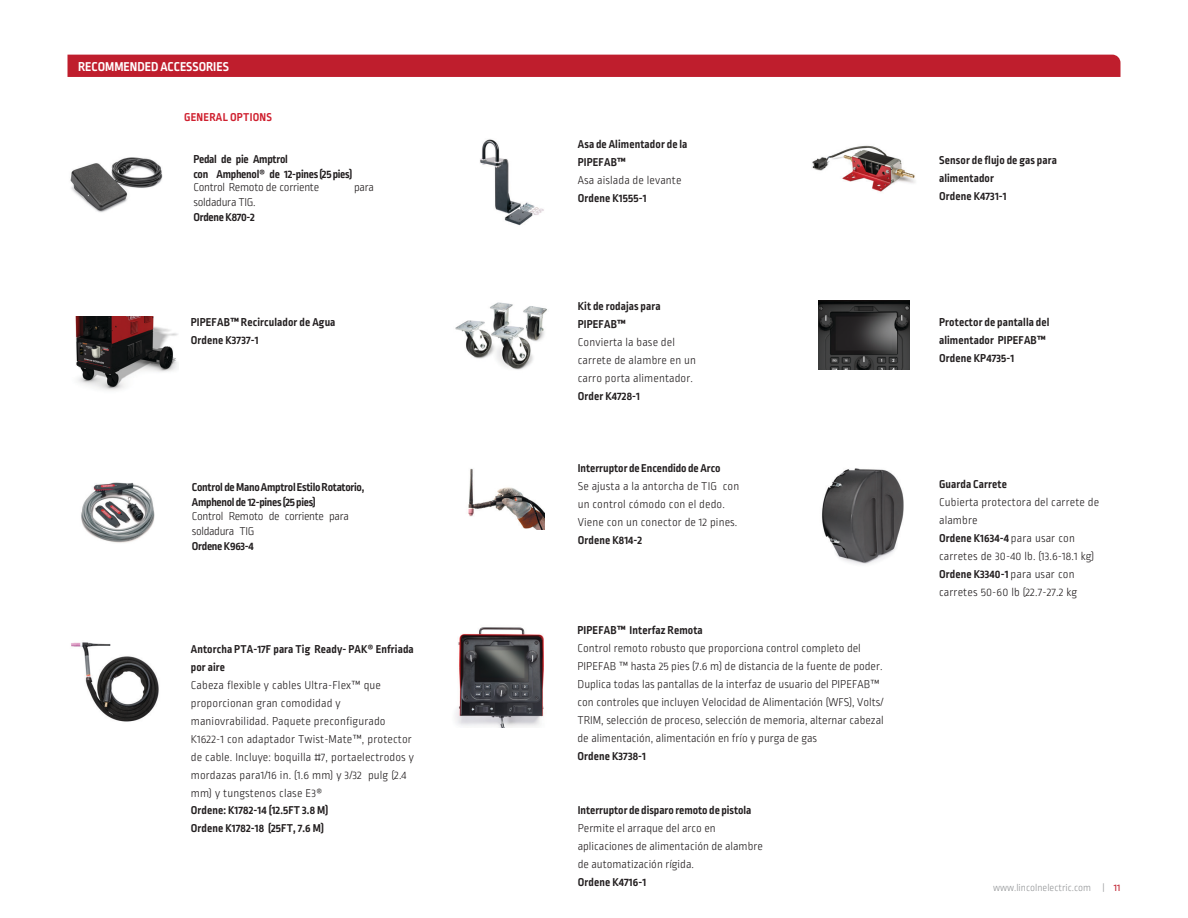
<style>
.page{position:relative;width:1188px;height:918px;background:#fff}
.page>*{position:absolute;margin:0;border:0;box-sizing:border-box;transform-origin:0 0}
.t1{font:700 13.5px "Ropa Sans Pro";color:#fff}
.Options{font:300 12px/18px "Ropa Sans Pro";color:#231f20}
.Options-2{font:700 12px/18px "Ropa Sans Pro";letter-spacing:.01em;color:#231f20}
.Options-3{font:700 12px/15.3px "Ropa Sans Pro";letter-spacing:-.02em;color:#231f20}
.Options-4{font:300 12px/14.9px "Ropa Sans Pro";letter-spacing:-.03em;color:#231f20}
.Options-5{font:300 12px "Ropa Sans Pro";letter-spacing:-.02em;color:#231f20}
.Options-6{font:700 12px "Ropa Sans Pro";letter-spacing:.02em;color:#cf202f}
.t2{font:300 10.5px "Ropa Sans Pro";color:#949698}
.s1{font-weight:700}
.s2{font-weight:300}
.s3{font-weight:400;color:#bf1e2d}
</style>
<div class="page">
<div style="left:68px;top:55px;width:1052px;height:22px;background:#bf1e2d"></div>
<img style="left:70px;top:157px;width:93px;height:56px">
<img style="left:81px;top:482px;width:74px;height:61px">
<img style="left:812px;top:145px;width:103px;height:47px">
<img style="left:455px;top:302px;width:92px;height:68px">
<img style="left:480px;top:139px;width:64px;height:87px">
<img style="left:71px;top:642px;width:88px;height:80px">
<img style="left:819px;top:300px;width:90px;height:70px">
<img style="left:468px;top:468px;width:77px;height:62px">
<img style="left:75px;top:316px;width:103px;height:75px">
<img style="left:455px;top:627px;width:89px;height:101px">
<img style="left:822px;top:468px;width:82px;height:97px">
<p class="t1" style="left:78px;top:59px;width:152px">RECOMMENDED ACCESSORIES</p>
<p class="Options-6" style="left:184px;top:110px;width:89px">GENERAL OPTIONS</p>
<p class="Options-3" style="left:193px;top:152px;width:160px">Pedal de pie Amptrol<br>con Amphenol® de 12-pines (25 pies)</p>
<p class="Options-5" style="left:193px;top:181px;width:127px">Control Remoto de corriente</p>
<p class="Options" style="left:354px;top:179px;width:21px">para</p>
<p class="Options-5" style="left:193px;top:196px;width:64px">soldadura TIG.</p>
<p class="Options-3" style="left:193px;top:210px;width:63px">OrdeneK870-2</p>
<p class="Options-2" style="left:191px;top:313px;width:146px">PIPEFAB™ Recirculador de Agua<br>Ordene K3737-1</p>
<p class="Options-3" style="left:192px;top:480px;width:174px;line-height:14.9px">Control deMano Amptrol Estilo Rotatorio,<br>Amphenol de 12-pines (25 pies)</p>
<p class="Options-4" style="left:192px;top:509px;width:159px">Control Remoto de corriente para soldadura TIG</p>
<p class="Options-3" style="left:192px;top:539px;width:63px">OrdeneK963-4</p>
<p class="Options" style="left:191px;top:641px;width:225px"><span class="s1">Antorcha PTA-17F para Tig Ready- PAK® Enfriada por aire<br></span>Cabeza flexible y cables Ultra-Flex™ que proporcionan gran comodidad y maniovrabilidad. Paquete preconfigurado K1622-1 con adaptador Twist-Mate™, protector de cable. Incluye: boquilla #7, portaelectrodos y mordazas para1/16 in. (1.6 mm) y 3/32 pulg (2.4 mm) y tungstenos clase E3®<br><span class="s1">Ordene: K1782-14 (12.5FT 3.8 M)<br>Ordene K1782-18 (25FT, 7.6 M)</span></p>
<p class="Options-2" style="left:578px;top:136px;width:111px">Asa de Alimentador de la<br>PIPEFAB™<br><span class="s2">Asa aislada de levante<br></span>Ordene K1555-1</p>
<p class="Options" style="left:578px;top:298px;width:120px"><span class="s1">Kit de rodajas para<br>PIPEFAB™<br></span>Convierta la base del carrete de alambre en un carro porta alimentador.<br><span class="s1">Order K4728-1</span></p>
<p class="Options" style="left:578px;top:460px;width:163px"><span class="s1">Interruptor de Encendido de Arco<br></span>Se ajusta a la antorcha de TIG con un control cómodo con el dedo.<br>Viene con un conector de 12 pines.<br><span class="s1">Ordene K814-2</span></p>
<p class="Options" style="left:578px;top:622px;width:308px"><span class="s1">PIPEFAB™ Interfaz Remota<br></span>Control remoto robusto que proporciona control completo del PIPEFAB ™ hasta 25 pies (7.6 m) de distancia de la fuente de poder.<br>Duplica todas las pantallas de la interfaz de usuario del PIPEFAB™ con controles que incluyen Velocidad de Alimentación (WFS), Volts/ TRIM, selección de proceso, selección de memoria, alternar cabezal de alimentación, alimentación en frío y purga de gas<br><span class="s1">Ordene K3738-1</span></p>
<p class="Options" style="left:578px;top:802px;width:187px"><span class="s1">Interruptor de disparo remoto de pistola<br></span>Permite el arraque del arco en aplicaciones de alimentación de alambre de automatización rígida.<br><span class="s1">Ordene K4716-1</span></p>
<p class="Options-2" style="left:939px;top:151px;width:119px">Sensor de flujo de gas para alimentador<br>Ordene K4731-1</p>
<p class="Options-2" style="left:939px;top:313px;width:112px">Protector de pantalla del alimentador PIPEFAB™<br>Ordene KP4735-1</p>
<p class="Options" style="left:939px;top:476px;width:162px"><span class="s1">Guarda Carrete<br></span>Cubierta protectora del carrete de alambre<br><span class="s1">Ordene K1634-4</span> para usar con carretes de 30-40 lb. (13.6-18.1 kg)<br><span class="s1">Ordene K3340-1</span> para usar con carretes 50-60 lb (22.7-27.2 kg</p>
<p class="t2" style="left:993px;top:882px;width:129px">www.lincolnelectric.com | <span class="s3">11</span></p>
</div>
